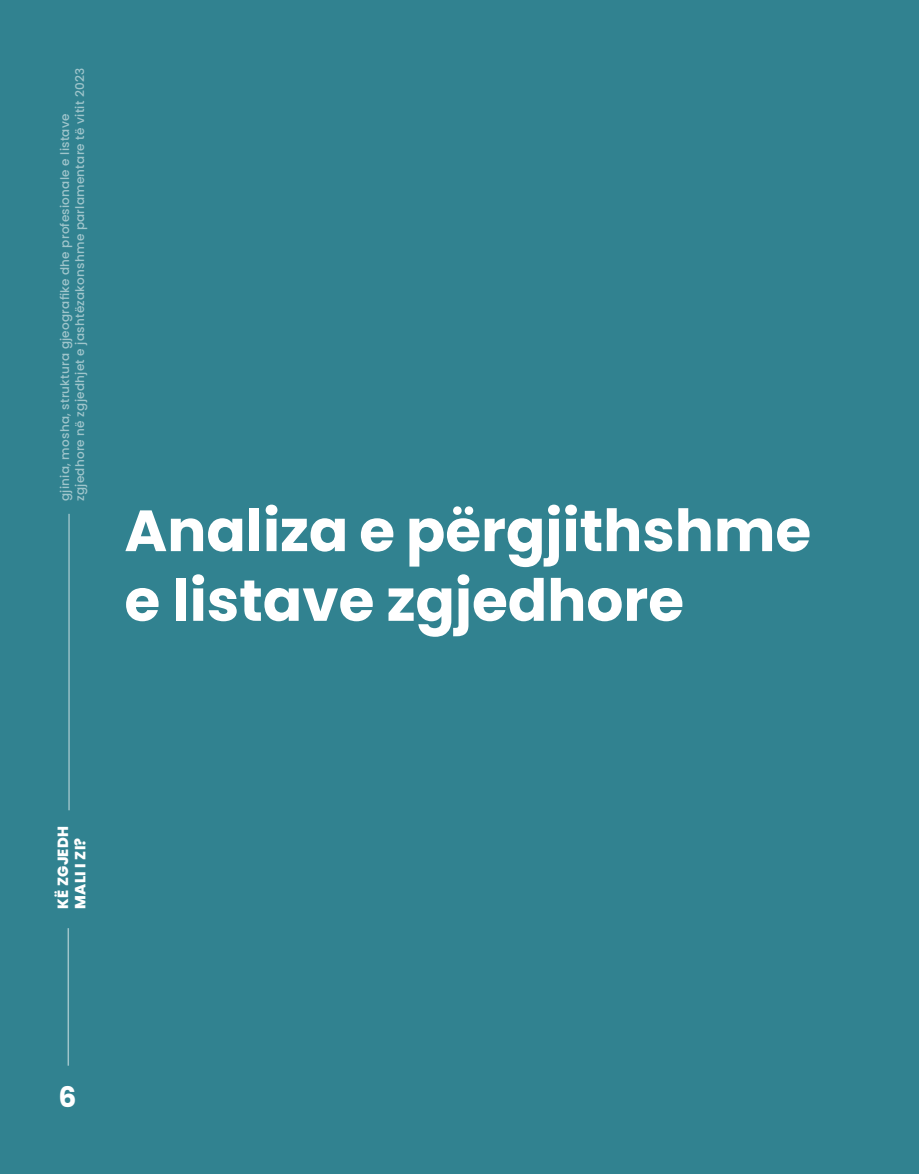
<style>
.page{position:relative;width:919px;height:1174px;background:#fff}
.page>*{position:absolute;margin:0;border:0;box-sizing:border-box;transform-origin:0 0}
.t1{font:700 58.05px/69.6px "Poppins";color:#fff}
.t2{font:700 28.35px "Poppins";color:#fff}
.t3{font:800 14.7px/17.2px "Poppins";letter-spacing:.02em;color:#fff}
.t4{font:500 12px/15px "Poppins";letter-spacing:.02em;color:#fff}
</style>
<div class="page">
<div style="left:0;top:0;width:918px;height:1174px;background:#318290"></div>
<hr style="left:68px;top:514px;width:2px;height:296px;background:#fff">
<hr style="left:68px;top:928px;width:1px;height:137px;background:#fff">
<p class="t4" style="left:58px;top:501px;width:435px;rotate:-90deg">gjinia, mosha, struktura gjeografike dhe profesionale e listave zgjedhore në zgjedhjet e jashtëzakonshme parlamentare të vitit 2023</p>
<h1 class="t1" style="left:124px;top:496px;width:688px">Analiza e përgjithshme e listave zgjedhore</h1>
<p class="t3" style="left:54px;top:908px;width:84px;rotate:-90deg">KË ZGJEDH<br>MALI I ZI?</p>
<h2 class="t2" style="left:58px;top:1080px;width:20px">6</h2>
</div>
